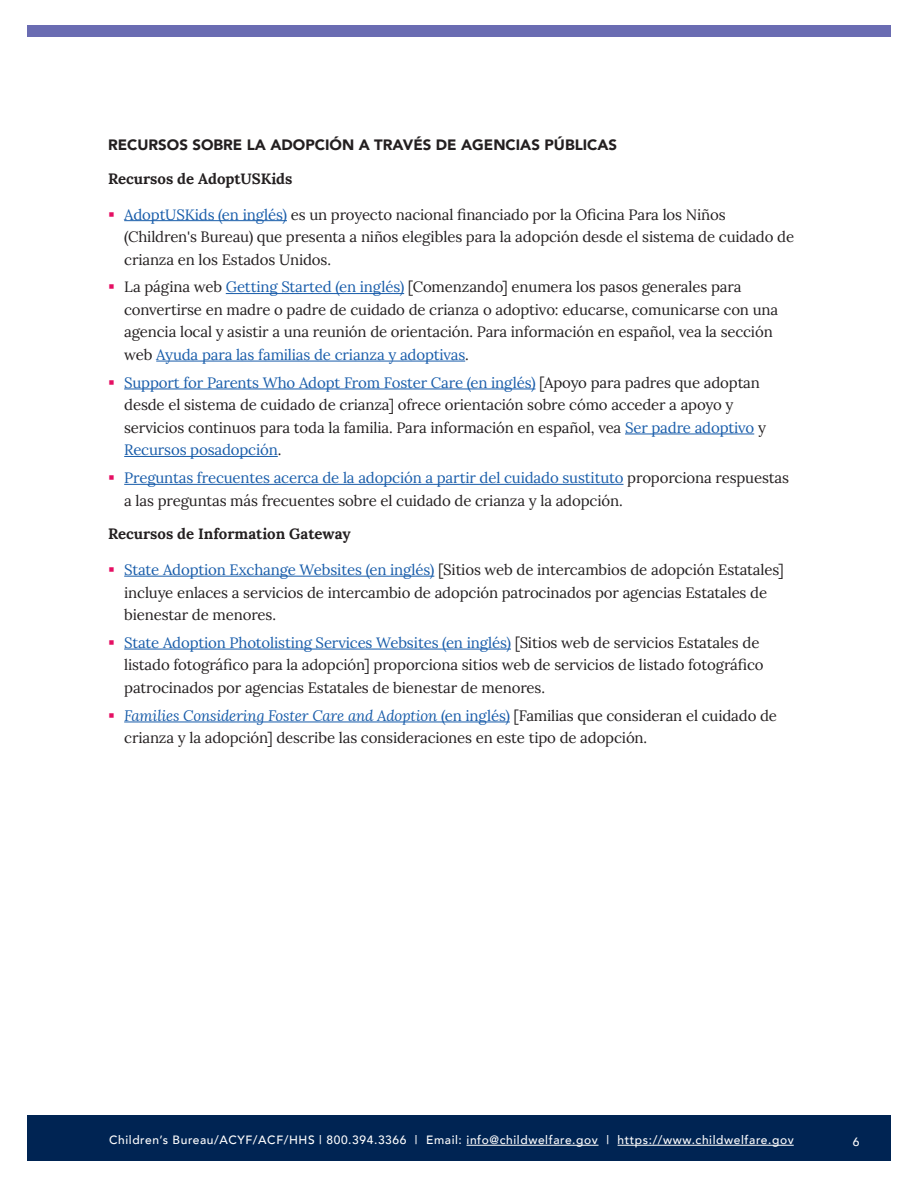
<style>
.page{position:relative;width:918px;height:1188px;background:#fff}
.page>*{position:absolute;margin:0;border:0;box-sizing:border-box;transform-origin:0 0}
.t1{font:15px/22.5px "Lora";letter-spacing:-.01em;color:#231f20}
.t2{font:700 15px "Lora";color:#231f20}
.t3{font:900 15px "Avenir";color:#231f20}
.t4{font:500 12px "Avenir";letter-spacing:.05em;color:#fff}
.s1{color:#195daa}
.s2{font-style:italic;color:#195daa}
</style>
<div class="page">
<div style="left:27px;top:1116px;width:864px;height:45px;background:#002453"></div>
<hr style="left:467px;top:1145px;width:132px;height:1px;background:#fff">
<hr style="left:618px;top:1145px;width:176px;height:1px;background:#fff">
<div style="left:27px;top:26px;width:864px;height:12px;background:#6a6cb2"></div>
<hr style="left:124px;top:220px;width:163px;height:1px;background:#195daa">
<hr style="left:226px;top:293px;width:178px;height:1px;background:#195daa">
<hr style="left:156px;top:361px;width:309px;height:1px;background:#195daa">
<hr style="left:124px;top:389px;width:412px;height:1px;background:#195daa">
<hr style="left:625px;top:434px;width:129px;height:1px;background:#195daa">
<hr style="left:124px;top:456px;width:154px;height:1px;background:#195daa">
<hr style="left:124px;top:484px;width:500px;height:1px;background:#195daa">
<hr style="left:124px;top:576px;width:310px;height:1px;background:#195daa">
<hr style="left:124px;top:649px;width:387px;height:1px;background:#195daa">
<hr style="left:124px;top:722px;width:386px;height:1px;background:#195daa">
<h3 class="t3" style="left:108px;top:132px;width:511px">RECURSOS SOBRE LA ADOPCIÓN A TRAVÉS DE AGENCIAS PÚBLICAS</h3>
<h4 class="t2" style="left:108px;top:165px;width:186px">Recursos de AdoptUSKids</h4>
<p class="t1" style="left:124px;top:202px;width:671px"><span class="s1">AdoptUSKids (en inglés)</span> es un proyecto nacional financiado por la Oficina Para los Niños (Children's Bureau) que presenta a niños elegibles para la adopción desde el sistema de cuidado de crianza en los Estados Unidos.</p>
<p class="t1" style="left:124px;top:275px;width:656px">La página web <span class="s1">Getting Started (en inglés)</span> [Comenzando] enumera los pasos generales para convertirse en madre o padre de cuidado de crianza o adoptivo: educarse, comunicarse con una agencia local y asistir a una reunión de orientación. Para información en español, vea la sección web <span class="s1">Ayuda para las familias de crianza y adoptivas</span>.</p>
<p class="t1" style="left:124px;top:370px;width:643px"><span class="s1">Support for Parents Who Adopt From Foster Care (en inglés)</span> [Apoyo para padres que adoptan desde el sistema de cuidado de crianza] ofrece orientación sobre cómo acceder a apoyo y servicios continuos para toda la familia. Para información en español, vea <span class="s1">Ser padre adoptivo</span> y <span class="s1">Recursos posadopción</span>.</p>
<p class="t1" style="left:124px;top:466px;width:666px"><span class="s1">Preguntas frecuentes acerca de la adopción a partir del cuidado sustituto</span> proporciona respuestas a las preguntas más frecuentes sobre el cuidado de crianza y la adopción.</p>
<h4 class="t2" style="left:108px;top:521px;width:244px">Recursos de Information Gateway</h4>
<p class="t1" style="left:124px;top:557px;width:661px"><span class="s1">State Adoption Exchange Websites (en inglés)</span> [Sitios web de intercambios de adopción Estatales] incluye enlaces a servicios de intercambio de adopción patrocinados por agencias Estatales de bienestar de menores.</p>
<p class="t1" style="left:124px;top:630px;width:641px"><span class="s1">State Adoption Photolisting Services Websites (en inglés)</span> [Sitios web de servicios Estatales de listado fotográfico para la adopción] proporciona sitios web de servicios de listado fotográfico patrocinados por agencias Estatales de bienestar de menores.</p>
<p class="t1" style="left:124px;top:703px;width:654px"><span class="s2">Families Considering Foster Care and Adoption</span> <span class="s1">(en inglés)</span> [Familias que consideran el cuidado de crianza y la adopción] describe las consideraciones en este tipo de adopción.</p>
<p class="t4" style="left:109px;top:1130px;width:686px">Children’s Bureau/ACYF/ACF/HHS | 800.394.3366 | Email: info@childwelfare.gov | https://www.childwelfare.gov</p>
<p class="t4" style="left:853px;top:1131px;width:8px">6</p>
</div>
